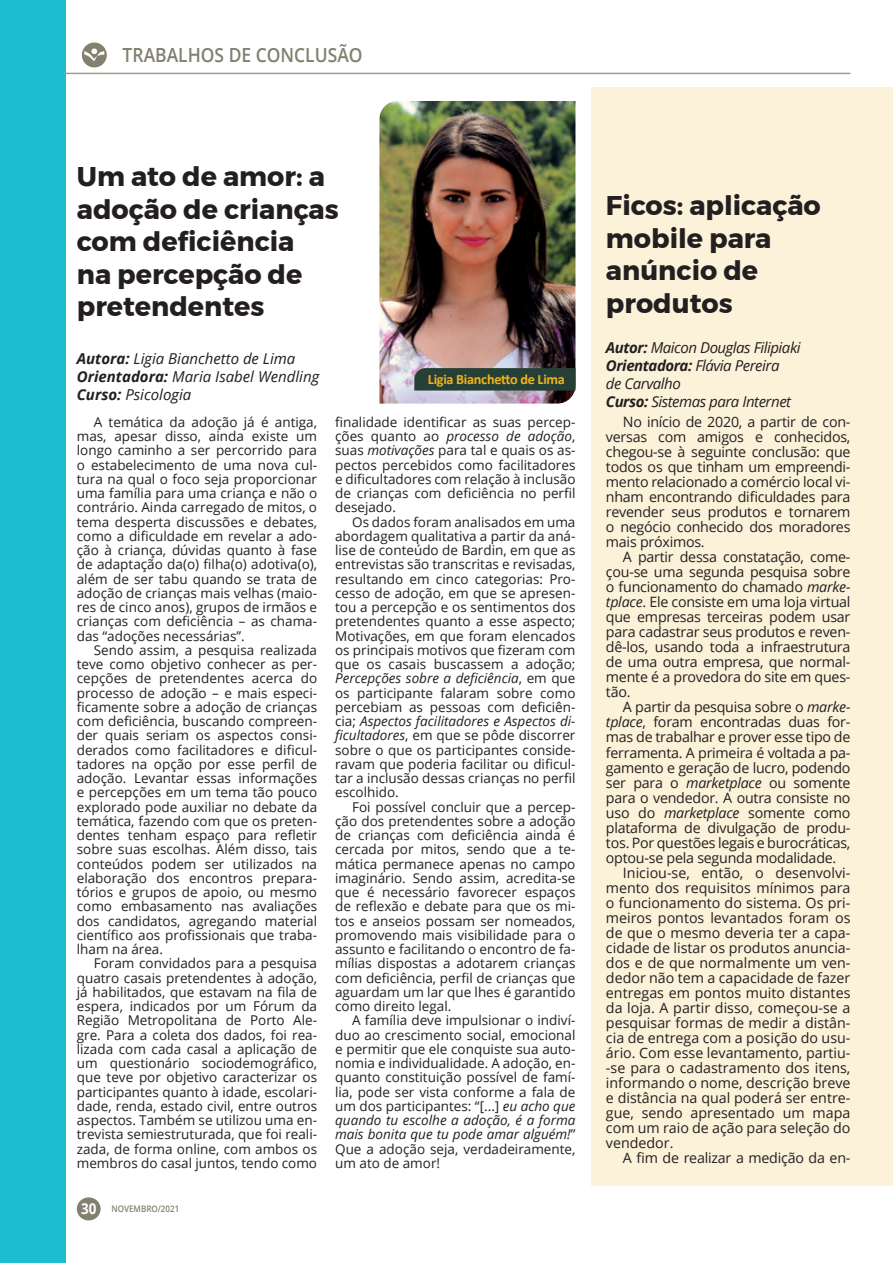
<style>
.page{position:relative;width:893px;height:1263px;background:#fff}
.page>*{position:absolute;margin:0;border:0;box-sizing:border-box;transform-origin:0 0}
.Título_TCC{font:700 27px/32.4px "Montserrat";color:#231f20}
.Editoria{font:600 19.5px "Open Sans";color:#82806e;scale:.89 1}
.Nome_TCC{font:italic 15px "Open Sans";letter-spacing:-.03em;color:#231f20}
.Nome_TCC-2{font:italic 15px "Open Sans";color:#231f20}
.Editoria-2{font:700 15px "Open Sans";color:#fff;scale:.89 1}
.Materia{font:14.25px/15px "Open Sans";letter-spacing:-.015em;color:#231f20;text-align:justify}
.Materia-2{font:700 14.25px "Calibri";letter-spacing:-.02em;color:#f1b41c}
.Materia-3{font:13.5px/14.2px "Open Sans";color:#231f20;text-align:justify}
.Editoria-3{font:600 9px "Open Sans";color:#82806e;scale:.89 1}
.s1{font-weight:700}
.s2{font-style:italic}
</style>
<div class="page">
<div style="left:0;top:0;width:66px;height:1263px;background:#1cbdce"></div>
<svg style="left:82px;top:43px;width:25px;height:24px"></svg>
<div style="left:77px;top:1197px;width:24px;height:23px;background:#82806e;border-radius:50%"></div>
<hr style="left:64px;top:73px;width:786px;height:1px;background:#9e9d8d">
<div style="left:591px;top:87px;width:302px;height:1099px;background:#fcf2da"></div>
<img style="left:379px;top:101px;width:196px;height:303px">
<svg style="left:414px;top:368px;width:161px;height:23px;background:#2a433a"></svg>
<p class="Editoria" style="left:123px;top:41px;width:271px">TRABALHOS DE CONCLUSÃO</p>
<p class="Título_TCC" style="left:77px;top:161px;width:263px">Um ato de amor: a adoção de crianças com deficiência<br>na percepção de pretendentes</p>
<p class="Nome_TCC-2" style="left:77px;top:348px;width:220px"><span class="s1">Autora:</span> Ligia Bianchetto de Lima</p>
<p class="Nome_TCC-2" style="left:77px;top:366px;width:244px"><span class="s1">Orientadora:</span> Maria Isabel Wendling</p>
<p class="Nome_TCC-2" style="left:77px;top:384px;width:116px"><span class="s1">Curso:</span> Psicologia</p>
<p class="Materia-2" style="left:428px;top:369px;width:138px">Ligia Bianchetto de Lima</p>
<p class="Materia-3" style="left:77px;top:414px;width:242px;text-indent:17px">A temática da adoção já é antiga, mas, apesar disso, ainda existe um longo caminho a ser percorrido para o estabelecimento de uma nova cul&shy;tura na qual o foco seja proporcionar uma família para uma criança e não o contrário. Ainda carregado de mitos, o tema desperta discussões e debates, como a dificuldade em revelar a ado&shy;ção à criança, dúvidas quanto à fase de adaptação da(o) filha(o) adotiva(o), além de ser tabu quando se trata de adoção de crianças mais velhas (maio&shy;res de cinco anos), grupos de irmãos e crianças com deficiência – as chama&shy;das “adoções necessárias”.</p>
<p class="Materia-3" style="left:77px;top:642px;width:242px;text-indent:17px">Sendo assim, a pesquisa realizada teve como objetivo conhecer as per&shy;cepções de pretendentes acerca do processo de adoção – e mais especi&shy;ficamente sobre a adoção de crianças com deficiência, buscando compreen&shy;der quais seriam os aspectos consi&shy;derados como facilitadores e dificul&shy;tadores na opção por esse perfil de adoção. Levantar essas informações e percepções em um tema tão pouco explorado pode auxiliar no debate da temática, fazendo com que os preten&shy;dentes tenham espaço para refletir sobre suas escolhas. Além disso, tais conteúdos podem ser utilizados na elaboração dos encontros prepara&shy;tórios e grupos de apoio, ou mesmo como embasamento nas avaliações dos candidatos, agregando material científico aos profissionais que traba&shy;lham na área.</p>
<p class="Materia-3" style="left:77px;top:956px;width:242px;text-indent:17px">Foram convidados para a pesquisa quatro casais pretendentes à adoção, já habilitados, que estavam na fila de espera, indicados por um Fórum da Região Metropolitana de Porto Ale&shy;gre. Para a coleta dos dados, foi rea&shy;lizada com cada casal a aplicação de um questionário sociodemográfico, que teve por objetivo caracterizar os participantes quanto à idade, escolari&shy;dade, renda, estado civil, entre outros aspectos. Também se utilizou uma en&shy;trevista semiestruturada, que foi reali&shy;zada, de forma online, com ambos os membros do casal juntos, tendo como</p>
<p class="Editoria-2" style="left:81px;top:1197px;width:19px">30</p>
<p class="Editoria-3" style="left:111px;top:1202px;width:78px">NOVEMBRO/2021</p>
<p class="Materia-3" style="left:335px;top:414px;width:242px">finalidade identificar as suas percep&shy;ções quanto ao <span class="s2">processo de adoção</span>, suas <span class="s2">motivações</span> para tal e quais os as&shy;pectos percebidos como facilitadores e dificultadores com relação à inclusão de crianças com deficiência no perfil desejado.</p>
<p class="Materia-3" style="left:335px;top:514px;width:242px;text-indent:17px">Os dados foram analisados em uma abordagem qualitativa a partir da aná&shy;lise de conteúdo de Bardin, em que as entrevistas são transcritas e revisadas, resultando em cinco categorias: Pro&shy;cesso de adoção, em que se apresen&shy;tou a percepção e os sentimentos dos pretendentes quanto a esse aspecto; Motivações, em que foram elencados os principais motivos que fizeram com que os casais buscassem a adoção; <span class="s2">Percepções sobre a deficiência</span>, em que os participante falaram sobre como percebiam as pessoas com deficiên&shy;cia; <span class="s2">Aspectos facilitadores e Aspectos di&shy;ficultadores</span>, em que se pôde discorrer sobre o que os participantes conside&shy;ravam que poderia facilitar ou dificul&shy;tar a inclusão dessas crianças no perfil escolhido.</p>
<p class="Materia-3" style="left:335px;top:799px;width:242px;text-indent:17px">Foi possível concluir que a percep&shy;ção dos pretendentes sobre a adoção de crianças com deficiência ainda é cercada por mitos, sendo que a te&shy;mática permanece apenas no campo imaginário. Sendo assim, acredita-se que é necessário favorecer espaços de reflexão e debate para que os mi&shy;tos e anseios possam ser nomeados, promovendo mais visibilidade para o assunto e facilitando o encontro de fa&shy;mílias dispostas a adotarem crianças com deficiência, perfil de crianças que aguardam um lar que lhes é garantido como direito legal.</p>
<p class="Materia-3" style="left:335px;top:1013px;width:242px;text-indent:17px">A família deve impulsionar o indiví&shy;duo ao crescimento social, emocional e permitir que ele conquiste sua auto&shy;nomia e individualidade. A adoção, en&shy;quanto constituição possível de famí&shy;lia, pode ser vista conforme a fala de um dos participantes: “[...] <span class="s2">eu acho que quando tu escolhe a adoção, é a forma mais bonita que tu pode amar alguém!</span>” Que a adoção seja, verdadeiramente, um ato de amor!</p>
<p class="Título_TCC" style="left:606px;top:190px;width:216px">Ficos: aplicação mobile para anúncio de produtos</p>
<p class="Nome_TCC" style="left:606px;top:337px;width:196px"><span class="s1">Autor:</span> Maicon Douglas Filipiaki</p>
<p class="Nome_TCC" style="left:606px;top:355px;width:175px"><span class="s1">Orientadora:</span> Flávia Pereira</p>
<p class="Nome_TCC" style="left:606px;top:373px;width:76px">de Carvalho</p>
<p class="Nome_TCC" style="left:606px;top:391px;width:187px"><span class="s1">Curso:</span> Sistemas para Internet</p>
<p class="Materia" style="left:606px;top:414px;width:246px;text-indent:17px">No início de 2020, a partir de con&shy;versas com amigos e conhecidos, chegou-se à seguinte conclusão: que todos os que tinham um empreendi&shy;mento relacionado a comércio local vi&shy;nham encontrando dificuldades para revender seus produtos e tornarem o negócio conhecido dos moradores mais próximos.</p>
<p class="Materia" style="left:606px;top:549px;width:246px;text-indent:17px">A partir dessa constatação, come&shy;çou-se uma segunda pesquisa sobre o funcionamento do chamado <span class="s2">marke&shy;tplace</span>. Ele consiste em uma loja virtual que empresas terceiras podem usar para cadastrar seus produtos e reven&shy;dê-los, usando toda a infraestrutura de uma outra empresa, que normal&shy;mente é a provedora do site em ques&shy;tão.</p>
<p class="Materia" style="left:606px;top:699px;width:246px;text-indent:17px">A partir da pesquisa sobre o <span class="s2">marke&shy;tplace</span>, foram encontradas duas for&shy;mas de trabalhar e prover esse tipo de ferramenta. A primeira é voltada a pa&shy;gamento e geração de lucro, podendo ser para o <span class="s2">marketplace</span> ou somente para o vendedor. A outra consiste no uso do <span class="s2">marketplace</span> somente como plataforma de divulgação de produ&shy;tos. Por questões legais e burocráticas, optou-se pela segunda modalidade.</p>
<p class="Materia" style="left:606px;top:864px;width:246px;text-indent:17px">Iniciou-se, então, o desenvolvi&shy;mento dos requisitos mínimos para o funcionamento do sistema. Os pri&shy;meiros pontos levantados foram os de que o mesmo deveria ter a capa&shy;cidade de listar os produtos anuncia&shy;dos e de que normalmente um ven&shy;dedor não tem a capacidade de fazer entregas em pontos muito distantes da loja. A partir disso, começou-se a pesquisar formas de medir a distân&shy;cia de entrega com a posição do usu&shy;ário. Com esse levantamento, partiu--se para o cadastramento dos itens, informando o nome, descrição breve e distância na qual poderá ser entre&shy;gue, sendo apresentado um mapa com um raio de ação para seleção do vendedor.</p>
<p class="Materia" style="left:623px;top:1149px;width:229px">A fim de realizar a medição da en-</p>
</div>
